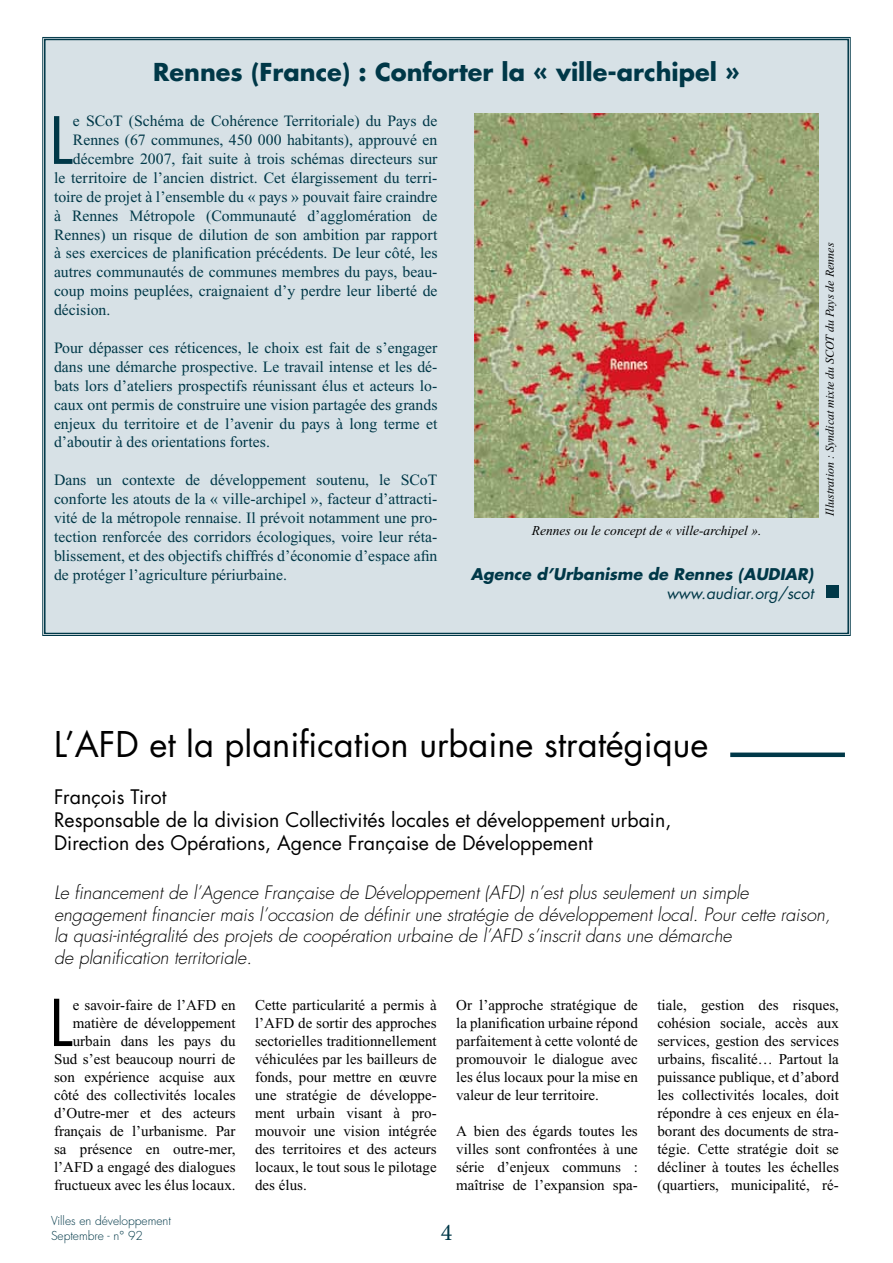
<style>
.page{position:relative;width:893px;height:1263px;background:#fff}
.page>*{position:absolute;margin:0;border:0;box-sizing:border-box;transform-origin:0 0}
.t1{font:63.3px "Futura";color:#003848}
.t2{font:62.7px "Futura";color:#000}
.t3{font:34.5px "Futura";color:#000}
.t4{font:700 24px "Futura";color:#003848}
.t5{font:24px "Minion Pro";color:#003848}
.t6{font:19.5px/23.4px "Futura";color:#000}
.t7{font:italic 300 18px/21.6px "Futura";letter-spacing:-.005em;color:#000}
.t8{font:15.75px/18.9px "Times New Roman";color:#003848;text-align:justify}
.t9{font:italic 700 15.75px "Futura";color:#003848}
.t10{font:italic 15.75px "Futura";color:#003848}
.t11{font:15px/18px "Times New Roman";color:#000;text-align:justify}
.t12{font:italic 13.5px "Times New Roman";color:#000}
.t13{font:italic 12px "Times New Roman";color:#000}
.t14{font:300 12px/14.4px "Futura";color:#003848}
</style>
<div class="page">
<div style="left:42px;top:37px;width:809px;height:599px;background:#d7e1e6"></div>
<div style="left:730px;top:752px;width:115px;height:5px;background:#003848"></div>
<div style="left:826px;top:585px;width:13px;height:12px;background:#003848"></div>
<img style="left:474px;top:114px;width:345px;height:403px">
<h3 class="t4" style="left:153px;top:56px;width:588px">Rennes (France) : Conforter la « ville-archipel »</h3>
<h1 class="t1" style="left:49px;top:100px;width:25px">L</h1>
<p class="t8" style="left:73px;top:111px;width:366px">e SCoT (Schéma de Cohérence Territoriale) du Pays de</p>
<p class="t8" style="left:73px;top:130px;width:366px">Rennes (67 communes, 450 000 habitants), approuvé en</p>
<p class="t8" style="left:73px;top:149px;width:366px">décembre 2007, fait suite à trois schémas directeurs sur</p>
<p class="t8" style="left:54px;top:168px;width:385px">le territoire de l’ancien district. Cet élargissement du terri-</p>
<p class="t8" style="left:54px;top:187px;width:385px">toire de projet à l’ensemble du « pays » pouvait faire craindre</p>
<p class="t8" style="left:54px;top:206px;width:385px">à Rennes Métropole (Communauté d’agglomération de</p>
<p class="t8" style="left:54px;top:225px;width:385px">Rennes) un risque de dilution de son ambition par rapport</p>
<p class="t8" style="left:54px;top:244px;width:385px">à ses exercices de planification précédents. De leur côté, les</p>
<p class="t8" style="left:54px;top:263px;width:385px">autres communautés de communes membres du pays, beau-</p>
<p class="t8" style="left:54px;top:282px;width:385px">coup moins peuplées, craignaient d’y perdre leur liberté de</p>
<p class="t8" style="left:54px;top:300px;width:58px">décision.</p>
<p class="t8" style="left:54px;top:338px;width:385px">Pour dépasser ces réticences, le choix est fait de s’engager dans une démarche prospective. Le travail intense et les dé&shy;bats lors d’ateliers prospectifs réunissant élus et acteurs lo&shy;caux ont permis de construire une vision partagée des grands enjeux du territoire et de l’avenir du pays à long terme et d’aboutir à des orientations fortes.</p>
<p class="t8" style="left:54px;top:471px;width:385px">Dans un contexte de développement soutenu, le SCoT conforte les atouts de la « ville-archipel », facteur d’attracti&shy;vité de la métropole rennaise. Il prévoit notamment une pro&shy;tection renforcée des corridors écologiques, voire leur réta&shy;blissement, et des objectifs chiffrés d’économie d’espace afin de protéger l’agriculture périurbaine.</p>
<p class="t12" style="left:532px;top:523px;width:231px">Rennes ou le concept de « ville-archipel ».</p>
<p class="t13" style="left:823px;top:516px;width:275px;rotate:-90deg">Illustration : Syndicat mixte du SCOT du Pays de Rennes</p>
<p class="t9" style="left:471px;top:563px;width:344px">Agence d’Urbanisme de Rennes (AUDIAR)</p>
<p class="t10" style="left:666px;top:583px;width:149px">www.audiar.org/scot</p>
<h3 class="t3" style="left:54px;top:722px;width:656px">L’AFD et la planification urbaine stratégique</h3>
<p class="t6" style="left:54px;top:785px;width:619px">François Tirot<br>Responsable de la division Collectivités locales et développement urbain,<br>Direction des Opérations, Agence Française de Développement</p>
<p class="t7" style="left:54px;top:882px;width:778px">Le financement de l’Agence Française de Développement (AFD) n’est plus seulement un simple engagement financier mais l’occasion de définir une stratégie de développement local. Pour cette raison, la quasi-intégralité des projets de coopération urbaine de l’AFD s’inscrit dans une démarche<br>de planification territoriale.</p>
<h2 class="t2" style="left:49px;top:983px;width:25px">L</h2>
<p class="t11" style="left:54px;top:996px;width:183px;text-align:right">e savoir-faire de l’AFD en matière de développement urbain dans les pays du<br>Sud s’est beaucoup nourri de son expérience acquise aux côté des collectivités locales d’Outre-mer et des acteurs français de l’urbanisme. Par sa présence en outre-mer, l’AFD a engagé des dialogues fructueux avec les élus locaux.</p>
<p class="t11" style="left:255px;top:996px;width:183px">Cette particularité a permis à l’AFD de sortir des approches sectorielles traditionnellement véhiculées par les bailleurs de fonds, pour mettre en œuvre une stratégie de développe&shy;ment urbain visant à pro&shy;mouvoir une vision intégrée des territoires et des acteurs locaux, le tout sous le pilotage des élus.</p>
<p class="t11" style="left:456px;top:996px;width:183px">Or l’approche stratégique de la planification urbaine répond parfaitement à cette volonté de promouvoir le dialogue avec les élus locaux pour la mise en valeur de leur territoire.</p>
<p class="t11" style="left:456px;top:1122px;width:183px">A bien des égards toutes les villes sont confrontées à une série d’enjeux communs : maîtrise de l’expansion spa-</p>
<p class="t14" style="left:51px;top:1214px;width:121px">Villes en développement<br>Septembre - n° 92</p>
<h3 class="t5" style="left:441px;top:1216px;width:13px">4</h3>
<p class="t11" style="left:657px;top:996px;width:183px">tiale, gestion des risques, cohésion sociale, accès aux services, gestion des services urbains, fiscalité… Partout la puissance publique, et d’abord les collectivités locales, doit répondre à ces enjeux en éla&shy;borant des documents de stra&shy;tégie. Cette stratégie doit se décliner à toutes les échelles (quartiers, municipalité, ré-</p>
</div>
